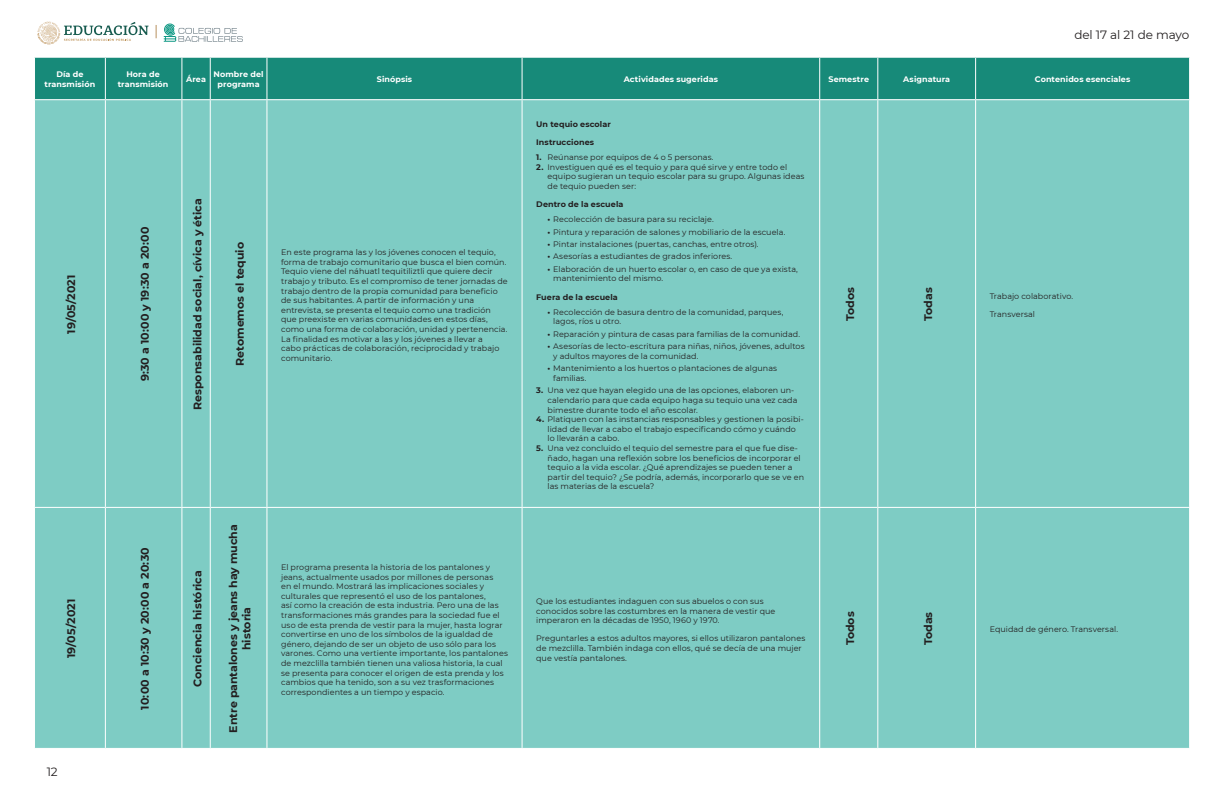
<style>
.page{position:relative;width:1224px;height:792px;background:#fff}
.page>*{position:absolute;margin:0;border:0;box-sizing:border-box;transform-origin:0 0}
.t1{font:12px "Montserrat";letter-spacing:-.015em;color:#231f20}
.t2{font:700 11px/13.2px "Montserrat";color:#231f20;text-align:center}
.t3{font:8px/9.6px "Montserrat";letter-spacing:.005em;color:#231f20}
.t4{font:700 8px/9.6px "Montserrat";letter-spacing:.01em;color:#fff;text-align:center}
.t5{font:700 8px "Montserrat";letter-spacing:.01em;color:#231f20}
.s1{font-weight:700}
</style>
<div class="page">
<svg style="left:164px;top:24px;width:79px;height:18px"></svg>
<svg style="left:156px;top:25px;width:1px;height:13px"></svg>
<svg style="left:37px;top:22px;width:112px;height:23px"></svg>
<div style="left:35px;top:58px;width:1154px;height:41px;background:#178a79"></div>
<div style="left:35px;top:100px;width:231px;height:648px;background:#7eccc4"></div>
<div style="left:267px;top:100px;width:922px;height:648px;background:#7eccc4"></div>
<hr style="left:105px;top:100px;width:1px;height:407px;background:#fff">
<hr style="left:181px;top:100px;width:1px;height:407px;background:#fff">
<hr style="left:210px;top:100px;width:1px;height:407px;background:#fff">
<hr style="left:522px;top:100px;width:1px;height:407px;background:#fff">
<hr style="left:877px;top:100px;width:1px;height:407px;background:#fff">
<hr style="left:34px;top:507px;width:71px;height:1px;background:#fff">
<hr style="left:105px;top:507px;width:77px;height:1px;background:#fff">
<hr style="left:105px;top:508px;width:1px;height:240px;background:#fff">
<svg style="left:182px;top:507px;width:28px;height:1px"></svg>
<hr style="left:181px;top:508px;width:1px;height:240px;background:#fff">
<hr style="left:210px;top:507px;width:57px;height:1px;background:#fff">
<hr style="left:210px;top:508px;width:1px;height:240px;background:#fff">
<hr style="left:267px;top:507px;width:255px;height:1px;background:#fff">
<hr style="left:522px;top:507px;width:298px;height:1px;background:#fff">
<hr style="left:522px;top:508px;width:1px;height:240px;background:#fff">
<hr style="left:820px;top:507px;width:58px;height:1px;background:#fff">
<hr style="left:878px;top:507px;width:98px;height:1px;background:#fff">
<hr style="left:877px;top:508px;width:1px;height:240px;background:#fff">
<hr style="left:976px;top:507px;width:214px;height:1px;background:#fff">
<hr style="left:819px;top:100px;width:1px;height:407px;background:#fff">
<hr style="left:975px;top:100px;width:1px;height:407px;background:#fff">
<hr style="left:819px;top:508px;width:1px;height:240px;background:#fff">
<hr style="left:975px;top:508px;width:1px;height:240px;background:#fff">
<hr style="left:105px;top:58px;width:1px;height:41px;background:#fff">
<svg style="left:182px;top:57px;width:28px;height:1px"></svg>
<hr style="left:181px;top:58px;width:1px;height:41px;background:#fff">
<svg style="left:182px;top:99px;width:28px;height:1px"></svg>
<hr style="left:210px;top:58px;width:1px;height:41px;background:#fff">
<hr style="left:877px;top:58px;width:1px;height:41px;background:#fff">
<hr style="left:819px;top:58px;width:1px;height:41px;background:#fff">
<hr style="left:975px;top:58px;width:1px;height:41px;background:#fff">
<hr style="left:266px;top:58px;width:1px;height:41px;background:#fff">
<hr style="left:522px;top:58px;width:1px;height:41px;background:#fff">
<h1 class="t1" style="left:1074px;top:26px;width:116px">del 17 al 21 de mayo</h1>
<p class="t4" style="left:45px;top:69px;width:52px">Día de transmisión</p>
<p class="t4" style="left:118px;top:69px;width:52px">Hora de transmisión</p>
<p class="t4" style="left:186px;top:74px;width:21px">Área</p>
<p class="t4" style="left:214px;top:69px;width:51px">Nombre del programa</p>
<p class="t4" style="left:377px;top:74px;width:37px">Sinópsis</p>
<p class="t4" style="left:624px;top:74px;width:96px">Actividades sugeridas</p>
<p class="t4" style="left:828px;top:74px;width:42px">Semestre</p>
<p class="t4" style="left:903px;top:74px;width:49px">Asignatura</p>
<p class="t4" style="left:1035px;top:74px;width:97px">Contenidos esenciales</p>
<h2 class="t2" style="left:64px;top:334px;width:61px;rotate:-90deg">19/05/2021</h2>
<h2 class="t2" style="left:64px;top:658px;width:61px;rotate:-90deg">19/05/2021</h2>
<h1 class="t1" style="left:47px;top:763px;width:12px">12</h1>
<h2 class="t2" style="left:138px;top:381px;width:156px;rotate:-90deg">9:30 a 10:00 y 19:30 a 20:00</h2>
<h2 class="t2" style="left:138px;top:710px;width:164px;rotate:-90deg">10:00 a 10:30 y 20:00 a 20:30</h2>
<h2 class="t2" style="left:190px;top:410px;width:213px;rotate:-90deg">Responsabilidad social, cívica y ética</h2>
<h2 class="t2" style="left:233px;top:366px;width:125px;rotate:-90deg">Retomemos el tequio</h2>
<p class="t3" style="left:281px;top:247px;width:228px">En este programa las y los jóvenes conocen el tequio, forma de trabajo comunitario que busca el bien común.<br>Tequio viene del náhuatl tequitiliztli que quiere decir trabajo y tributo. Es el compromiso de tener jornadas de trabajo dentro de la propia comunidad para beneficio de sus habitantes. A partir de información y una entrevista, se presenta el tequio como una tradición que preexiste en varias comunidades en estos días, como una forma de colaboración, unidad y pertenencia.<br>La finalidad es motivar a las y los jóvenes a llevar a<br>cabo prácticas de colaboración, reciprocidad y trabajo comunitario.</p>
<h2 class="t2" style="left:190px;top:687px;width:118px;rotate:-90deg">Conciencia histórica</h2>
<h2 class="t2" style="left:226px;top:733px;width:210px;rotate:-90deg">Entre pantalones y jeans hay mucha historia</h2>
<p class="t3" style="left:281px;top:562px;width:228px">El programa presenta la historia de los pantalones y jeans, actualmente usados por millones de personas<br>en el mundo. Mostrará las implicaciones sociales y culturales que representó el uso de los pantalones,<br>así como la creación de esta industria. Pero una de las transformaciones más grandes para la sociedad fue el uso de esta prenda de vestir para la mujer, hasta lograr convertirse en uno de los símbolos de la igualdad de género, dejando de ser un objeto de uso sólo para los varones. Como una vertiente importante, los pantalones de mezclilla también tienen una valiosa historia, la cual se presenta para conocer el origen de esta prenda y los cambios que ha tenido, son a su vez trasformaciones correspondientes a un tiempo y espacio.</p>
<p class="t5" style="left:536px;top:118px;width:76px">Un tequio escolar</p>
<p class="t5" style="left:536px;top:136px;width:59px">Instrucciones</p>
<p class="t3" style="left:536px;top:152px;width:179px"><span class="s1">1.</span> Reúnanse por equipos de 4 o 5 personas.</p>
<p class="t3" style="left:548px;top:162px;width:258px;text-indent:-11px"><span class="s1">2.</span> Investiguen qué es el tequio y para qué sirve y entre todo el equipo sugieran un tequio escolar para su grupo. Algunas ideas de tequio pueden ser:</p>
<p class="t5" style="left:536px;top:198px;width:89px">Dentro de la escuela</p>
<p class="t3" style="left:548px;top:214px;width:168px"><span class="s1">•</span> Recolección de basura para su reciclaje.</p>
<p class="t3" style="left:548px;top:227px;width:239px"><span class="s1">•</span> Pintura y reparación de salones y mobiliario de la escuela.</p>
<p class="t3" style="left:548px;top:239px;width:213px"><span class="s1">•</span> Pintar instalaciones (puertas, canchas, entre otros).</p>
<p class="t3" style="left:548px;top:252px;width:186px"><span class="s1">•</span> Asesorías a estudiantes de grados inferiores.</p>
<p class="t3" style="left:553px;top:264px;width:246px;text-indent:-6px"><span class="s1">•</span> Elaboración de un huerto escolar o, en caso de que ya exista, mantenimiento del mismo.</p>
<p class="t5" style="left:536px;top:291px;width:83px">Fuera de la escuela</p>
<p class="t3" style="left:553px;top:307px;width:232px;text-indent:-6px"><span class="s1">•</span> Recolección de basura dentro de la comunidad, parques, lagos, ríos u otro.</p>
<p class="t3" style="left:548px;top:329px;width:254px"><span class="s1">•</span> Reparación y pintura de casas para familias de la comunidad.</p>
<p class="t3" style="left:553px;top:341px;width:253px;text-indent:-6px"><span class="s1">•</span> Asesorías de lecto-escritura para niñas, niños, jóvenes, adultos y adultos mayores de la comunidad.</p>
<p class="t3" style="left:553px;top:363px;width:225px;text-indent:-6px"><span class="s1">•</span> Mantenimiento a los huertos o plantaciones de algunas familias.</p>
<p class="t3" style="left:548px;top:385px;width:251px;text-indent:-11px"><span class="s1">3.</span> Una vez que hayan elegido una de las opciones, elaboren un&shy;calendario para que cada equipo haga su tequio una vez cada bimestre durante todo el año escolar.</p>
<p class="t3" style="left:548px;top:414px;width:258px;text-indent:-11px"><span class="s1">4.</span> Platiquen con las instancias responsables y gestionen la posibi&shy;lidad de llevar a cabo el trabajo especificando cómo y cuándo lo llevarán a cabo.</p>
<p class="t3" style="left:548px;top:443px;width:258px;text-indent:-11px"><span class="s1">5.</span> Una vez concluido el tequio del semestre para el que fue dise&shy;ñado, hagan una reflexión sobre los beneficios de incorporar el tequio a la vida escolar. ¿Qué aprendizajes se pueden tener a partir del tequio? ¿Se podría, además, incorporarlo que se ve en las materias de la escuela?</p>
<p class="t3" style="left:536px;top:596px;width:241px">Que los estudiantes indaguen con sus abuelos o con sus conocidos sobre las costumbres en la manera de vestir que imperaron en la décadas de 1950, 1960 y 1970.</p>
<p class="t3" style="left:536px;top:633px;width:271px">Preguntarles a estos adultos mayores, si ellos utilizaron pantalones de mezclilla. También indaga con ellos, qué se decía de una mujer que vestía pantalones.</p>
<h2 class="t2" style="left:843px;top:321px;width:35px;rotate:-90deg">Todos</h2>
<h2 class="t2" style="left:921px;top:321px;width:35px;rotate:-90deg">Todas</h2>
<p class="t3" style="left:990px;top:291px;width:85px">Trabajo colaborativo.</p>
<p class="t3" style="left:990px;top:309px;width:47px">Transversal</p>
<h2 class="t2" style="left:843px;top:645px;width:35px;rotate:-90deg">Todos</h2>
<h2 class="t2" style="left:921px;top:645px;width:35px;rotate:-90deg">Todas</h2>
<p class="t3" style="left:990px;top:624px;width:130px">Equidad de género. Transversal.</p>
</div>
